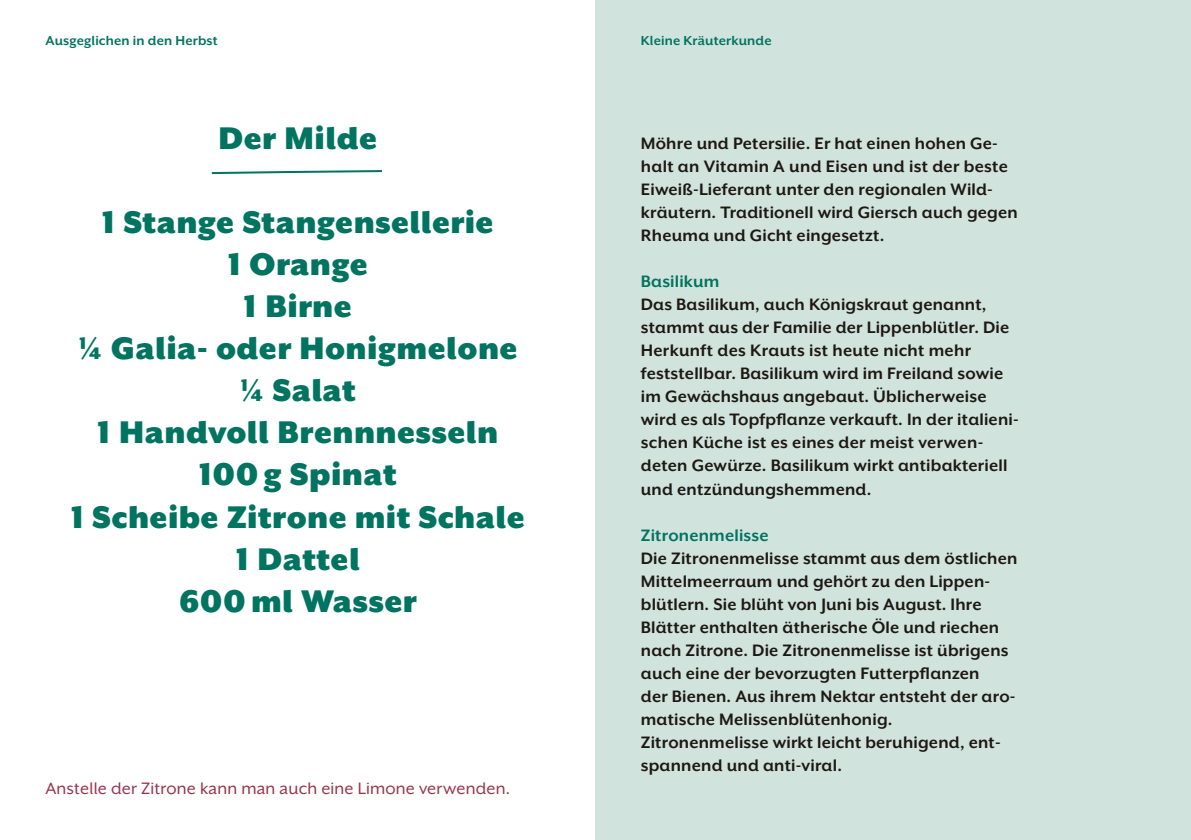
<style>
.page{position:relative;width:1191px;height:840px;background:#fff}
.page>*{position:absolute;margin:0;border:0;box-sizing:border-box;transform-origin:0 0}
.t1{font:900 36px/42px "Mr Eaves XL San OT";letter-spacing:.01em;color:#007460;text-align:center}
.t2{font:700 19px/23px "Mr Eaves XL San OT";letter-spacing:.01em;color:#1e1814}
.t3{font:19px "Mr Eaves XL San OT";letter-spacing:.01em;color:#97344b}
.t4{font:700 19px "Mr Eaves XL San OT";letter-spacing:.01em;color:#007460}
.t5{font:700 15px "Mr Eaves XL San OT";letter-spacing:.01em;color:#007460}
</style>
<div class="page">
<div style="left:595px;top:0;width:596px;height:839px;background:#d1e3dd"></div>
<svg style="left:211px;top:170px;width:171px;height:5px"></svg>
<p class="t5" style="left:45px;top:33px;width:174px">Ausgeglichen in den Herbst</p>
<p class="t5" style="left:641px;top:33px;width:132px">Kleine Kräuterkunde</p>
<h1 class="t1" style="left:218px;top:117px;width:160px">Der Milde</h1>
<h1 class="t1" style="left:71px;top:201px;width:455px">1 Stange Stangensellerie<br>1 Orange<br>1 Birne<br>¼ Galia- oder Honigmelone ¼ Salat<br>1 Handvoll Brennnesseln<br>100g Spinat<br>1 Scheibe Zitrone mit Schale<br>1 Dattel<br>600 ml Wasser</h1>
<p class="t3" style="left:45px;top:778px;width:466px">Anstelle der Zitrone kann man auch eine Limone verwenden.</p>
<p class="t2" style="left:641px;top:132px;width:378px">Möhre und Petersilie. Er hat einen hohen Ge&shy;halt an Vitamin A und Eisen und ist der beste Eiweiß-Lieferant unter den regionalen Wild&shy;kräutern. Traditionell wird Giersch auch gegen Rheuma und Gicht eingesetzt.</p>
<p class="t4" style="left:641px;top:272px;width:80px">Basilikum</p>
<p class="t2" style="left:641px;top:293px;width:379px">Das Basilikum, auch Königskraut genannt, stammt aus der Familie der Lippenblütler. Die Herkunft des Krauts ist heute nicht mehr feststellbar. Basilikum wird im Freiland sowie im Gewächshaus angebaut. Üblicherweise wird es als Topfpflanze verkauft. In der italieni&shy;schen Küche ist es eines der meist verwen&shy;deten Gewürze. Basilikum wirkt antibakteriell und entzündungshemmend.</p>
<p class="t4" style="left:641px;top:525px;width:129px">Zitronenmelisse</p>
<p class="t2" style="left:641px;top:546px;width:378px">Die Zitronenmelisse stammt aus dem östlichen Mittelmeerraum und gehört zu den Lippen&shy;blütlern. Sie blüht von Juni bis August. Ihre Blätter enthalten ätherische Öle und riechen nach Zitrone. Die Zitronenmelisse ist übrigens auch eine der bevorzugten Futterpflanzen<br>der Bienen. Aus ihrem Nektar entsteht der aro&shy;matische Melissenblütenhonig.<br>Zitronenmelisse wirkt leicht beruhigend, ent&shy;spannend und anti-viral.</p>
</div>
